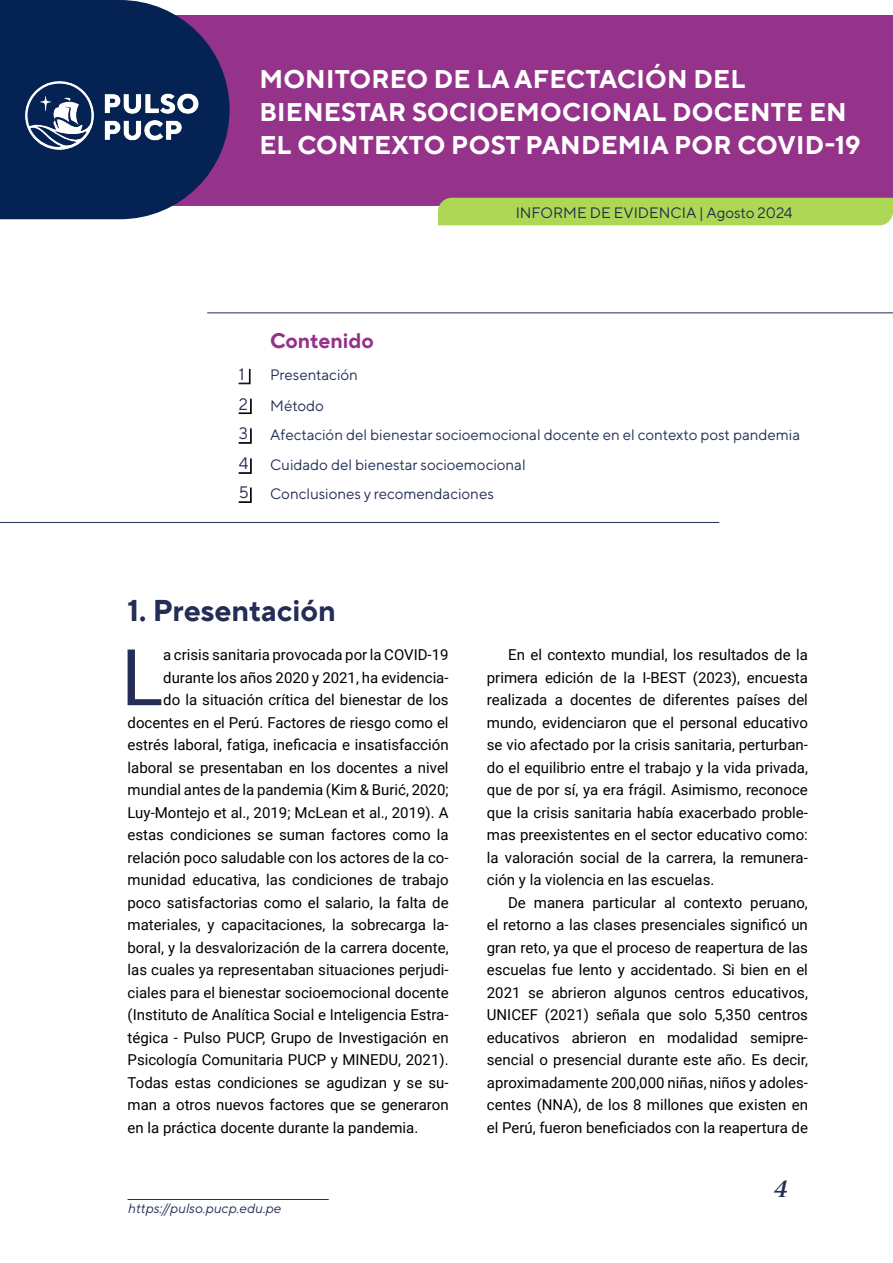
<style>
.page{position:relative;width:893px;height:1263px;background:#fff}
.page>*{position:absolute;margin:0;border:0;box-sizing:border-box;transform-origin:0 0}
.t1{font:78.3px "Roboto";color:#242d56}
.t2{font:700 30px "TT Norms Pro";color:#232d56}
.t3{font:700 25.5px/33px "TT Norms Pro";letter-spacing:.01em;color:#fff}
.t4{font:24px "Strato Pro Demi Bold It";color:#222d56}
.t5{font:700 21px "TT Norms Pro";color:#953189}
.t6{font:16.5px "TT Norms Pro";color:#232d56}
.t7{font:15px/22.5px "Roboto";color:#000;text-align:justify}
.t8{font:15px "TT Norms Pro";color:#222d56}
.t9{font:15px "TT Norms Pro";color:#1f2a4e}
.t10{font:italic 13.5px "TT Norms Pro";color:#232d56}
</style>
<div class="page">
<hr style="left:128px;top:1199px;width:201px;height:1px;background:#232d56">
<div style="left:1px;top:15px;width:892px;height:190px;background:#95328a"></div>
<svg style="left:0;top:0;width:230px;height:219px"></svg>
<div style="left:438px;top:198px;width:455px;height:27px;background:#add754"></div>
<hr style="left:207px;top:313px;width:686px;height:1px;background:#222d56">
<hr style="left:0;top:522px;width:719px;height:1px;background:#222d56">
<svg style="left:239px;top:369px;width:11px;height:15px"></svg>
<svg style="left:239px;top:428px;width:12px;height:15px"></svg>
<svg style="left:239px;top:487px;width:12px;height:15px"></svg>
<svg style="left:239px;top:458px;width:12px;height:15px"></svg>
<img style="left:1px;top:0;width:219px;height:218px">
<svg style="left:239px;top:399px;width:12px;height:15px"></svg>
<h3 class="t3" style="left:259px;top:61px;width:603px">MONITOREO DE LA AFECTACIÓN DEL<br>BIENESTAR SOCIOEMOCIONAL DOCENTE EN<br>EL CONTEXTO POST PANDEMIA POR COVID-19</h3>
<h3 class="t5" style="left:270px;top:326px;width:105px">Contenido</h3>
<p class="t6" style="left:239px;top:362px;width:7px">1</p>
<p class="t8" style="left:270px;top:364px;width:89px">Presentación</p>
<p class="t6" style="left:239px;top:392px;width:11px">2</p>
<p class="t8" style="left:270px;top:395px;width:55px">Método</p>
<p class="t9" style="left:516px;top:201px;width:278px">INFORME DE EVIDENCIA | Agosto 2024</p>
<p class="t6" style="left:239px;top:421px;width:11px">3</p>
<p class="t8" style="left:270px;top:424px;width:531px">Afectación del bienestar socioemocional docente en el contexto post pandemia</p>
<p class="t6" style="left:239px;top:452px;width:11px">4</p>
<p class="t8" style="left:270px;top:454px;width:257px">Cuidado del bienestar socioemocional</p>
<p class="t6" style="left:239px;top:481px;width:11px">5</p>
<p class="t8" style="left:270px;top:483px;width:225px">Conclusiones y recomendaciones</p>
<h2 class="t2" style="left:128px;top:588px;width:210px">1. Presentación</h2>
<h1 class="t1" style="left:121px;top:622px;width:44px">L</h1>
<p class="t7" style="left:163px;top:643px;width:287px">a crisis sanitaria provocada por la COVID-19</p>
<p class="t7" style="left:163px;top:665px;width:287px">durante los años 2020 y 2021, ha evidencia-</p>
<p class="t7" style="left:163px;top:688px;width:287px">do la situación crítica del bienestar de los</p>
<p class="t7" style="left:128px;top:710px;width:323px">docentes en el Perú. Factores de riesgo como el</p>
<p class="t7" style="left:128px;top:733px;width:323px">estrés laboral, fatiga, ineficacia e insatisfacción</p>
<p class="t7" style="left:128px;top:755px;width:323px">laboral se presentaban en los docentes a nivel</p>
<p class="t7" style="left:128px;top:778px;width:323px">mundial antes de la pandemia (Kim &amp; Burić, 2020;</p>
<p class="t7" style="left:128px;top:800px;width:323px">Luy-Montejo et al., 2019; McLean et al., 2019). A</p>
<p class="t7" style="left:128px;top:823px;width:323px">estas condiciones se suman factores como la</p>
<p class="t7" style="left:128px;top:845px;width:323px">relación poco saludable con los actores de la co-</p>
<p class="t7" style="left:128px;top:868px;width:323px">munidad educativa, las condiciones de trabajo</p>
<p class="t7" style="left:128px;top:890px;width:323px">poco satisfactorias como el salario, la falta de</p>
<p class="t7" style="left:128px;top:913px;width:323px">materiales, y capacitaciones, la sobrecarga la-</p>
<p class="t7" style="left:128px;top:935px;width:323px">boral, y la desvalorización de la carrera docente,</p>
<p class="t7" style="left:128px;top:958px;width:323px">las cuales ya representaban situaciones perjudi-</p>
<p class="t7" style="left:128px;top:980px;width:323px">ciales para el bienestar socioemocional docente</p>
<p class="t7" style="left:128px;top:1003px;width:323px">(Instituto de Analítica Social e Inteligencia Estra-</p>
<p class="t7" style="left:128px;top:1025px;width:323px">tégica - Pulso PUCP, Grupo de Investigación en</p>
<p class="t7" style="left:128px;top:1048px;width:323px">Psicología Comunitaria PUCP y MINEDU, 2021).</p>
<p class="t7" style="left:128px;top:1070px;width:323px">Todas estas condiciones se agudizan y se su-</p>
<p class="t7" style="left:128px;top:1093px;width:323px">man a otros nuevos factores que se generaron</p>
<p class="t7" style="left:128px;top:1115px;width:292px">en la práctica docente durante la pandemia.</p>
<p class="t10" style="left:128px;top:1200px;width:155px">https://pulso.pucp.edu.pe</p>
<p class="t7" style="left:487px;top:643px;width:323px;text-indent:21px">En el contexto mundial, los resultados de la primera edición de la I-BEST (2023), encuesta realizada a docentes de diferentes países del mundo, evidenciaron que el personal educativo se vio afectado por la crisis sanitaria, perturban&shy;do el equilibrio entre el trabajo y la vida privada, que de por sí, ya era frágil. Asimismo, reconoce que la crisis sanitaria había exacerbado proble&shy;mas preexistentes en el sector educativo como: la valoración social de la carrera, la remunera&shy;ción y la violencia en las escuelas.</p>
<p class="t7" style="left:487px;top:890px;width:323px;text-indent:21px">De manera particular al contexto peruano, el retorno a las clases presenciales significó un gran reto, ya que el proceso de reapertura de las escuelas fue lento y accidentado. Si bien en el 2021 se abrieron algunos centros educativos, UNICEF (2021) señala que solo 5,350 centros educativos abrieron en modalidad semipre&shy;sencial o presencial durante este año. Es decir, aproximadamente 200,000 niñas, niños y adoles&shy;centes (NNA), de los 8 millones que existen en el Perú, fueron beneficiados con la reapertura de</p>
<h3 class="t4" style="left:774px;top:1174px;width:15px">4</h3>
</div>
